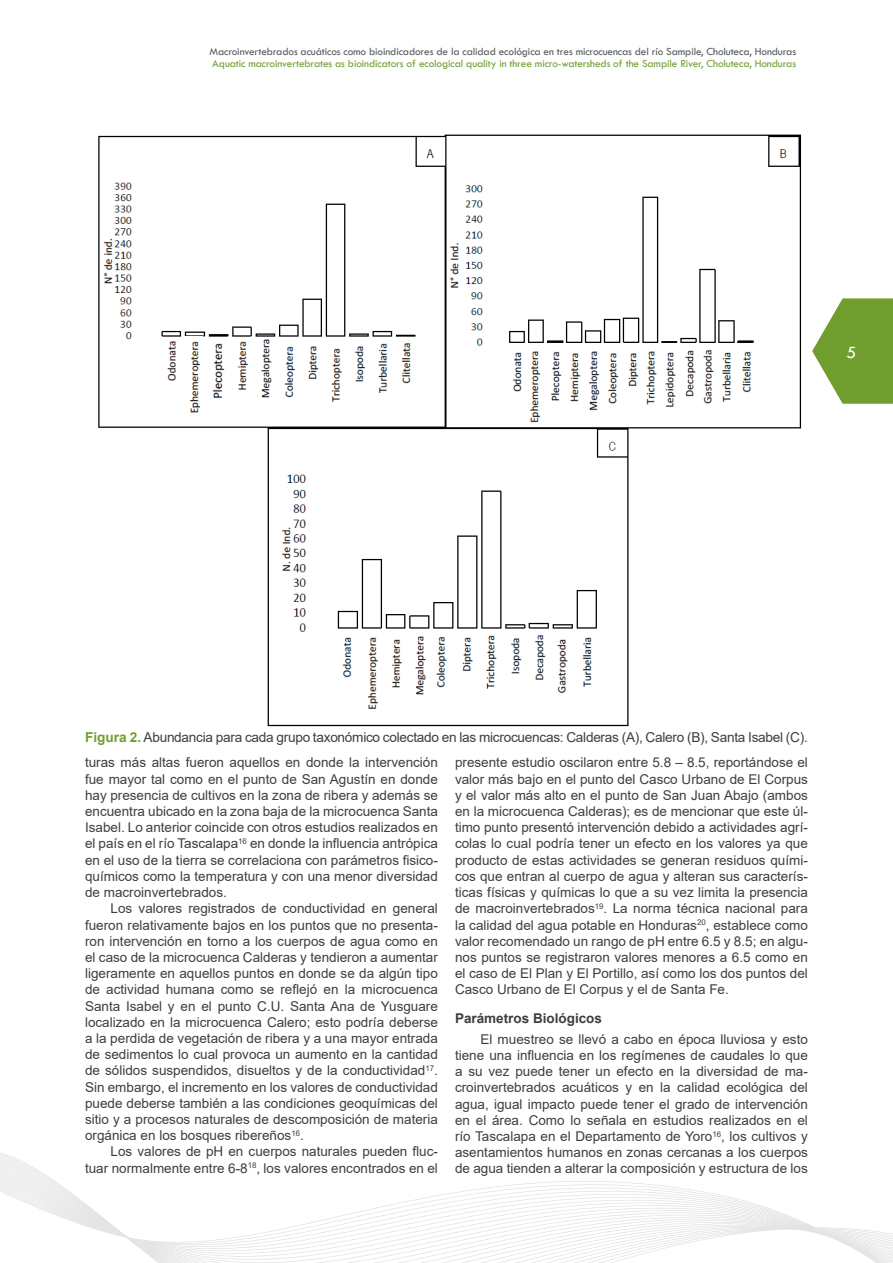
<style>
.page{position:relative;width:893px;height:1263px;background:#fff}
.page>*{position:absolute;margin:0;border:0;box-sizing:border-box;transform-origin:0 0}
.t1{font:18px "Tw Cen";color:#fff}
.t2{font:13.65px "Arial";letter-spacing:-.02em;color:#3e3e3f}
.t3{font:13.5px/16.2px "Arial";color:#3e3e3f;text-align:justify}
.t4{font:700 13.5px "Arial";color:#3e3e3f}
.t5{font:11.25px "Tw Cen";letter-spacing:-.01em;color:#709e2e}
.t6{font:11.25px "Tw Cen";letter-spacing:-.01em;color:#57585a}
.s1{font-weight:700;color:#709e2e}
</style>
<div class="page">
<svg style="left:812px;top:298px;width:81px;height:106px"></svg>
<svg style="left:0;top:1167px;width:893px;height:96px"></svg>
<img style="left:98px;top:134px;width:704px;height:593px">
<p class="t6" style="left:210px;top:45px;width:588px">Macroinvertebrados acuáticos como bioindicadores de la calidad ecológica en tres microcuencas del río Sampile, Choluteca, Honduras</p>
<p class="t5" style="left:212px;top:57px;width:585px">Aquatic macroinvertebrates as bioindicators of ecological quality in three micro-watersheds of the Sampile River, Choluteca, Honduras</p>
<h1 class="t1" style="left:846px;top:341px;width:11px">5</h1>
<p class="t2" style="left:85px;top:728px;width:724px"><span class="s1">Figura 2.</span> Abundancia para cada grupo taxonómico colectado en las microcuencas: Calderas (A), Calero (B), Santa Isabel (C).</p>
<p class="t3" style="left:85px;top:754px;width:354px">turas más altas fueron aquellos en donde la intervención fue mayor tal como en el punto de San Agustín en donde hay presencia de cultivos en la zona de ribera y además se encuentra ubicado en la zona baja de la microcuenca Santa Isabel. Lo anterior coincide con otros estudios realizados en el país en el río Tascalapa<sup>16</sup> en donde la influencia antrópica en el uso de la tierra se correlaciona con parámetros fisico&shy;químicos como la temperatura y con una menor diversidad de macroinvertebrados.</p>
<p class="t3" style="left:85px;top:900px;width:354px;text-indent:26px">Los valores registrados de conductividad en general fueron relativamente bajos en los puntos que no presenta&shy;ron intervención en torno a los cuerpos de agua como en el caso de la microcuenca Calderas y tendieron a aumentar ligeramente en aquellos puntos en donde se da algún tipo de actividad humana como se reflejó en la microcuenca Santa Isabel y en el punto C.U. Santa Ana de Yusguare localizado en la microcuenca Calero; esto podría deberse a la perdida de vegetación de ribera y a una mayor entrada de sedimentos lo cual provoca un aumento en la cantidad de sólidos suspendidos, disueltos y de la conductividad<sup>17</sup>.<br>Sin embargo, el incremento en los valores de conductividad puede deberse también a las condiciones geoquímicas del sitio y a procesos naturales de descomposición de materia orgánica en los bosques ribereños<sup>16</sup>.</p>
<p class="t3" style="left:85px;top:1143px;width:354px;text-align:right">Los valores de pH en cuerpos naturales pueden fluc&shy;tuar normalmente entre 6-8<sup>18</sup>, los valores encontrados en el</p>
<p class="t3" style="left:455px;top:754px;width:354px">presente estudio oscilaron entre 5.8 – 8.5, reportándose el valor más bajo en el punto del Casco Urbano de El Corpus y el valor más alto en el punto de San Juan Abajo (ambos en la microcuenca Calderas); es de mencionar que este úl&shy;timo punto presentó intervención debido a actividades agrí&shy;colas lo cual podría tener un efecto en los valores ya que producto de estas actividades se generan residuos quími&shy;cos que entran al cuerpo de agua y alteran sus caracterís&shy;ticas físicas y químicas lo que a su vez limita la presencia de macroinvertebrados<sup>19</sup>. La norma técnica nacional para la calidad del agua potable en Honduras<sup>20</sup>, establece como valor recomendado un rango de pH entre 6.5 y 8.5; en algu&shy;nos puntos se registraron valores menores a 6.5 como en el caso de El Plan y El Portillo, así como los dos puntos del Casco Urbano de El Corpus y el de Santa Fe.</p>
<p class="t4" style="left:455px;top:1009px;width:149px">Parámetros Biológicos</p>
<p class="t3" style="left:455px;top:1031px;width:354px;text-indent:26px">El muestreo se llevó a cabo en época lluviosa y esto tiene una influencia en los regímenes de caudales lo que a su vez puede tener un efecto en la diversidad de ma&shy;croinvertebrados acuáticos y en la calidad ecológica del agua, igual impacto puede tener el grado de intervención en el área. Como lo señala en estudios realizados en el río Tascalapa en el Departamento de Yoro<sup>16</sup>, los cultivos y asentamientos humanos en zonas cercanas a los cuerpos de agua tienden a alterar la composición y estructura de los</p>
</div>
